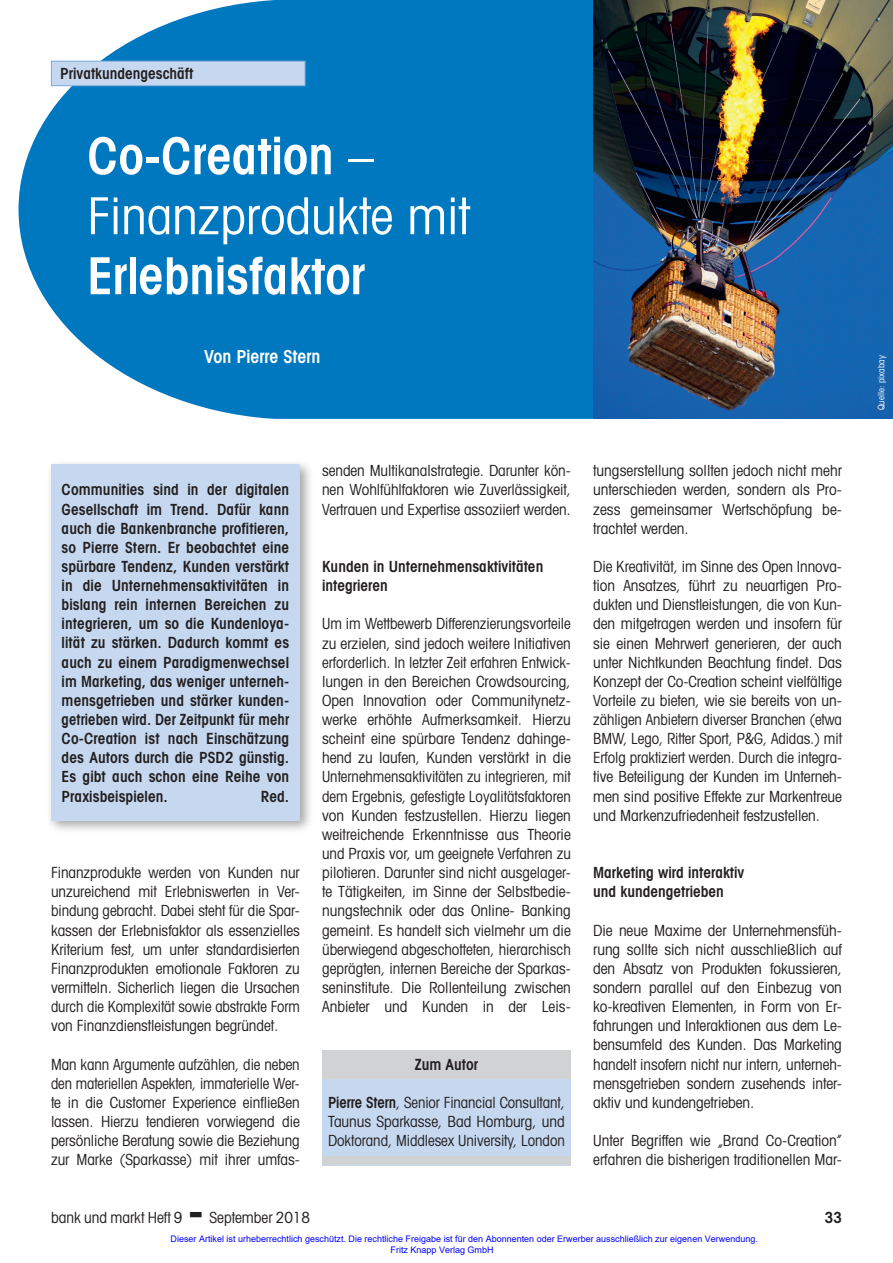
<style>
.page{position:relative;width:893px;height:1263px;background:#fff}
.page>*{position:absolute;margin:0;border:0;box-sizing:border-box;transform-origin:0 0}
.t1{font:condensed 51px/60px "Avant Garde";color:#fff}
.t2{font:600 condensed 51px "Avant Garde";color:#fff}
.t3{font:600 condensed 18px "Avant Garde";color:#fff}
.t4{font:condensed 15.3px/19.2px "Avant Garde";letter-spacing:-.005em;color:#231f20;text-align:justify}
.t5{font:600 condensed 15.3px/19.2px "Avant Garde";color:#231f20}
.t6{font:condensed 15.3px/19.2px "Avant Garde";letter-spacing:-.005em;color:#231f20;text-align:justify;scale:.96 1}
.t7{font:9px/10.8px "Arial";color:#00f}
.t8{font:condensed 9px "Avant Garde";color:#fff}
.s1{font-weight:600}
.s2{font-weight:600;font-size:55.5px}
</style>
<div class="page">
<svg style="left:19px;top:0;width:574px;height:419px;background:#1a85c6"></svg>
<div style="left:51px;top:61px;width:254px;height:25px;background:#c6d8ef"></div>
<div style="left:51px;top:61px;width:254px;height:25px;border:1px solid #7aabdb"></div>
<img style="left:593px;top:0;width:300px;height:419px">
<div style="left:46px;top:460px;width:267px;height:374px;background:#231f20;opacity:.4"></div>
<div style="left:51px;top:465px;width:249px;height:356px;background:#c6d8ef"></div>
<div style="left:322px;top:1079px;width:249px;height:86px;background:#c6d8ef"></div>
<div style="left:322px;top:1050px;width:249px;height:28px;background:#d1d2d4"></div>
<div style="left:322px;top:1156px;width:249px;height:9px;background:#d1d2d4"></div>
<p class="t5" style="left:60px;top:64px;width:135px">Privatkundengeschäft</p>
<h1 class="t1" style="left:87px;top:125px;width:384px"><span class="s1">Co-Creation</span> –<br>Finanzprodukte mit</h1>
<h1 class="t2" style="left:87px;top:245px;width:279px">Erlebnisfaktor</h1>
<h1 class="t1" style="left:90px;top:155px;width:436px"><span class="s2">Frauen</span> im Banking – die <span class="s2">Quote</span> kommt</h1>
<p class="t3" style="left:164px;top:339px;width:150px">Von Jörg Wittenberg</p>
<p class="t3" style="left:204px;top:345px;width:118px">Von Pierre Stern</p>
<p class="t5" style="left:62px;top:480px;width:229px;text-align:justify">Communities sind in der digitalen Gesellschaft im Trend. Dafür kann auch die Bankenbranche profitieren, so Pierre Stern. Er beobachtet eine spürbare Tendenz, Kunden verstärkt in die Unternehmensaktivitäten in bislang rein internen Bereichen zu integrieren, um so die Kundenloya&shy;lität zu stärken. Dadurch kommt es auch zu einem Paradigmenwechsel im Marketing, das weniger unterneh&shy;mensgetrieben und stärker kunden&shy;getrieben wird. Der Zeitpunkt für mehr Co-Creation ist nach Einschätzung des Autors durch die PSD2 günstig.<br>Es gibt auch schon eine Reihe von Praxisbeispielen.</p>
<p class="t5" style="left:261px;top:786px;width:30px">Red.</p>
<p class="t4" style="left:51px;top:863px;width:250px">Finanzprodukte werden von Kunden nur unzureichend mit Erlebniswerten in Ver&shy;bindung gebracht. Dabei steht für die Spar&shy;kassen der Erlebnisfaktor als essenzielles Kriterium fest, um unter standardisierten Finanzprodukten emotionale Faktoren zu vermitteln. Sicherlich liegen die Ursachen durch die Komplexität sowie abstrakte Form von Finanzdienstleistungen begründet.</p>
<p class="t4" style="left:51px;top:1054px;width:250px">Man kann Argumente aufzählen, die neben den materiellen Aspekten, immaterielle Wer&shy;te in die Customer Experience einfließen lassen. Hierzu tendieren vorwiegend die persönliche Beratung sowie die Beziehung zur Marke (Sparkasse) mit ihrer umfas-</p>
<p class="t4" style="left:322px;top:461px;width:250px">senden Multikanalstrategie. Darunter kön&shy;nen Wohlfühlfaktoren wie Zuverlässigkeit, Vertrauen und Expertise assoziiert werden.</p>
<p class="t5" style="left:322px;top:557px;width:223px">Kunden in Unternehmensaktivitäten integrieren</p>
<p class="t4" style="left:322px;top:614px;width:250px">Um im Wettbewerb Differenzierungsvorteile zu erzielen, sind jedoch weitere Initiativen erforderlich. In letzter Zeit erfahren Entwick&shy;lungen in den Bereichen Crowdsourcing, Open Innovation oder Communitynetz&shy;werke erhöhte Aufmerksamkeit. Hierzu scheint eine spürbare Tendenz dahinge&shy;hend zu laufen, Kunden verstärkt in die Unternehmensaktivitäten zu integrieren, mit dem Ergebnis, gefestigte Loyalitätsfaktoren von Kunden festzustellen. Hierzu liegen weitreichende Erkenntnisse aus Theorie und Praxis vor, um geeignete Verfahren zu pilotieren. Darunter sind nicht ausgelager&shy;te Tätigkeiten, im Sinne der Selbstbedie&shy;nungstechnik oder das Online- Banking gemeint. Es handelt sich vielmehr um die überwiegend abgeschotteten, hierarchisch geprägten, internen Bereiche der Sparkas&shy;seninstitute. Die Rollenteilung zwischen Anbieter und Kunden in der Leis-</p>
<p class="t5" style="left:415px;top:1054px;width:65px">Zum Autor</p>
<p class="t6" style="left:328px;top:1092px;width:248px"><span class="s1">Pierre Stern</span>, Senior Financial Consultant, Taunus Sparkasse, Bad Homburg, und Doktorand, Middlesex University, London</p>
<p class="t4" style="left:593px;top:461px;width:250px">tungserstellung sollten jedoch nicht mehr unterschieden werden, sondern als Pro&shy;zess gemeinsamer Wertschöpfung be&shy;trachtet werden.</p>
<p class="t4" style="left:593px;top:556px;width:250px">Die Kreativität, im Sinne des Open Innova&shy;tion Ansatzes, führt zu neuartigen Pro&shy;dukten und Dienstleistungen, die von Kun&shy;den mitgetragen werden und insofern für sie einen Mehrwert generieren, der auch unter Nichtkunden Beachtung findet. Das Konzept der Co-Creation scheint vielfältige Vorteile zu bieten, wie sie bereits von un&shy;zähligen Anbietern diverser Branchen (etwa BMW, Lego, Ritter Sport, P&amp;G, Adidas.) mit Erfolg praktiziert werden. Durch die integra&shy;tive Beteiligung der Kunden im Unterneh&shy;men sind positive Effekte zur Markentreue und Markenzufriedenheit festzustellen.</p>
<p class="t5" style="left:593px;top:863px;width:153px">Marketing wird interaktiv und kundengetrieben</p>
<p class="t4" style="left:593px;top:920px;width:250px">Die neue Maxime der Unternehmensfüh&shy;rung sollte sich nicht ausschließlich auf den Absatz von Produkten fokussieren, sondern parallel auf den Einbezug von ko-kreativen Elementen, in Form von Er&shy;fahrungen und Interaktionen aus dem Le&shy;bensumfeld des Kunden. Das Marketing handelt insofern nicht nur intern, unterneh&shy;mensgetrieben sondern zusehends inter&shy;aktiv und kundengetrieben.</p>
<p class="t4" style="left:593px;top:1130px;width:250px">Unter Begriffen wie „Brand Co-Creation” erfahren die bisherigen traditionellen Mar-</p>
<p class="t4" style="left:51px;top:1207px;width:133px">bank und markt Heft 9</p>
<p class="t4" style="left:209px;top:1207px;width:102px">September 2018</p>
<p class="t5" style="left:825px;top:1207px;width:19px">33</p>
<p class="t7" style="left:391px;top:1233px;width:369px;text-indent:-220px">Dieser Artikel ist urheberrechtlich geschützt. Die rechtliche Freigabe ist für den Abonnenten oder Erwerber ausschließlich zur eigenen Verwendung.<br>Fritz Knapp Verlag GmbH</p>
<p class="t8" style="left:876px;top:410px;width:56px;rotate:-90deg">Quelle: pixabay</p>
</div>
